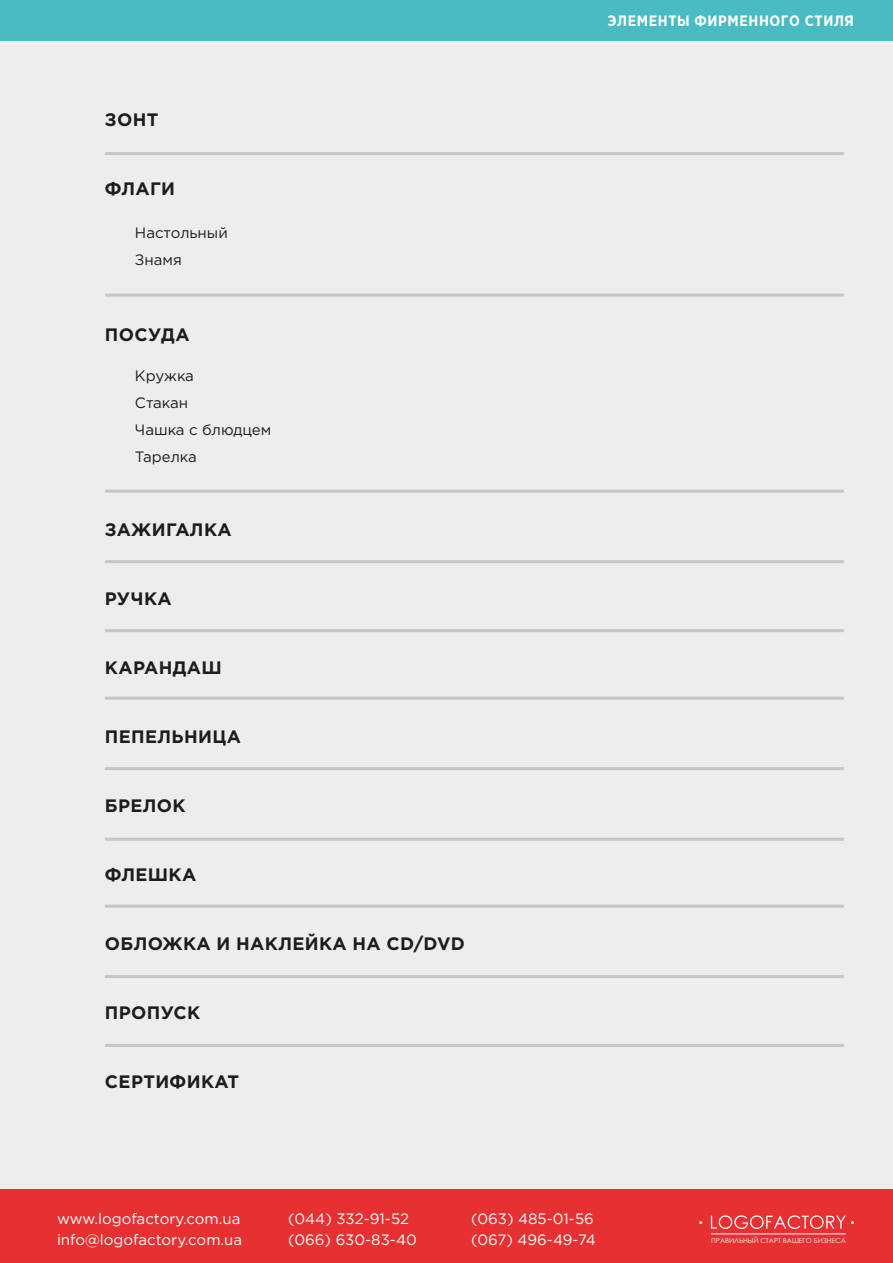
<style>
.page{position:relative;width:893px;height:1263px;background:#ededed}
.page>*{position:absolute;margin:0;border:0;box-sizing:border-box;transform-origin:0 0}
.t1{font:700 18px "Gotham Pro";letter-spacing:.02em;color:#1d1d1b}
.t2{font:15px/21px "Gotham Pro";color:#fff}
.t3{font:15px/27px "Gotham Pro";color:#1d1d1b}
.t4{font:700 15px "Gotham Pro Narrow";letter-spacing:.04em;color:#fff}
.t5{font:6.9px "Century Gothic";color:#fff}
</style>
<div class="page">
<div style="left:0;top:1190px;width:893px;height:73px;background:#e63031"></div>
<svg style="left:711px;top:1215px;width:143px;height:14px"></svg>
<div style="left:0;top:0;width:893px;height:41px;background:#49bbc3"></div>
<hr style="left:105px;top:490px;width:739px;height:3px;background:#c6c6c6">
<hr style="left:105px;top:560px;width:739px;height:3px;background:#c6c6c6">
<hr style="left:105px;top:152px;width:739px;height:3px;background:#c6c6c6">
<hr style="left:105px;top:294px;width:739px;height:3px;background:#c6c6c6">
<hr style="left:105px;top:697px;width:739px;height:3px;background:#c6c6c6">
<hr style="left:105px;top:767px;width:739px;height:3px;background:#c6c6c6">
<hr style="left:105px;top:629px;width:739px;height:3px;background:#c6c6c6">
<hr style="left:105px;top:838px;width:739px;height:3px;background:#c6c6c6">
<hr style="left:105px;top:905px;width:739px;height:3px;background:#c6c6c6">
<hr style="left:105px;top:975px;width:739px;height:3px;background:#c6c6c6">
<hr style="left:105px;top:1044px;width:739px;height:3px;background:#c6c6c6">
<p class="t1" style="left:105px;top:109px;width:55px">ЗОНТ</p>
<p class="t1" style="left:105px;top:178px;width:72px">ФЛАГИ</p>
<p class="t3" style="left:135px;top:219px;width:94px">Настольный<br>Знамя</p>
<p class="t1" style="left:105px;top:324px;width:86px">ПОСУДА</p>
<p class="t3" style="left:135px;top:362px;width:138px">Кружка<br>Стакан<br>Чашка с блюдцем<br>Тарелка</p>
<p class="t1" style="left:105px;top:519px;width:128px">ЗАЖИГАЛКА</p>
<p class="t1" style="left:105px;top:588px;width:68px">РУЧКА</p>
<p class="t1" style="left:105px;top:657px;width:118px">КАРАНДАШ</p>
<p class="t1" style="left:105px;top:726px;width:138px">ПЕПЕЛЬНИЦА</p>
<p class="t1" style="left:105px;top:795px;width:82px">БРЕЛОК</p>
<p class="t1" style="left:105px;top:864px;width:93px">ФЛЕШКА</p>
<p class="t1" style="left:105px;top:933px;width:362px">ОБЛОЖКА И НАКЛЕЙКА НА CD/DVD</p>
<p class="t1" style="left:105px;top:1002px;width:97px">ПРОПУСК</p>
<p class="t1" style="left:105px;top:1071px;width:136px">СЕРТИФИКАТ</p>
<p class="t4" style="left:607px;top:12px;width:248px">ЭЛЕМЕНТЫ ФИРМЕННОГО СТИЛЯ</p>
<p class="t2" style="left:57px;top:1208px;width:187px">www.logofactory.com.ua info@logofactory.com.ua</p>
<p class="t2" style="left:288px;top:1208px;width:130px">(044) 332-91-52 (066) 630-83-40</p>
<p class="t2" style="left:471px;top:1208px;width:126px">(063) 485-01-56 (067) 496-49-74</p>
<p class="t5" style="left:711px;top:1236px;width:136px">ПРАВИЛЬНЫЙ СТАРТ ВАШЕГО БИЗНЕСА</p>
</div>
